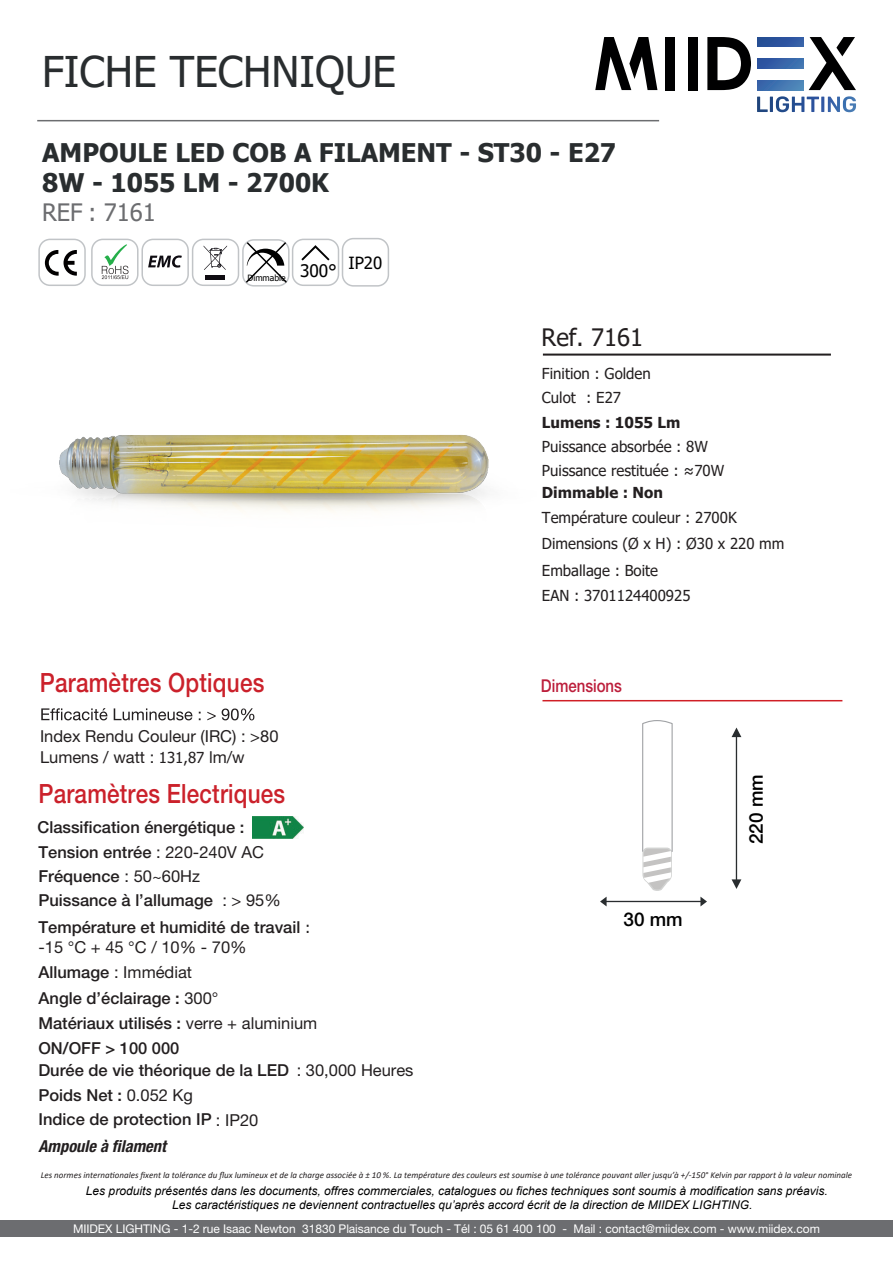
<style>
.page{position:relative;width:893px;height:1263px;background:#fff}
.page>*{position:absolute;margin:0;border:0;box-sizing:border-box;transform-origin:0 0}
.t1{font:42.3px "Tahoma";color:#292d2f}
.t2{font:500 26.55px "Helvetica Neue LT Std";letter-spacing:.01em;color:#cb212b;scale:.85 1}
.t3{font:700 25.65px/30.6px "Tahoma";color:#292d2f}
.t4{font:24px "Tahoma";color:#6c6d70}
.t5{font:24px "Tahoma";color:#231f20}
.t6{font:500 18.9px "Helvetica Neue LT Std";color:#000}
.t7{font:500 17.7px "Helvetica Neue LT Std";color:#bc1e3b;scale:.85 1}
.t8{font:17.25px "Tahoma";color:#000}
.t9{font:16.8px "Tahoma";color:#000}
.t10{font:500 16.5px/24.2px "Helvetica Neue LT Std";color:#231f20}
.t11{font:16.5px/21.3px "Helvetica Neue LT Std";color:#231f20}
.t12{font:italic 700 condensed 16.5px "Helvetica Neue LT Std";color:#231f20}
.t13{font:15.15px/26.2px "Tahoma";color:#231f20}
.t14{font:700 15.15px "Tahoma";color:#231f20}
.t15{font:italic 12px "Arial";color:#000001}
.t16{font:12px "Helvetica Neue LT Std";letter-spacing:-.005em;color:#fff}
.t17{font:italic 9px "Calibri";color:#231f20}
.t18{font:8.7px "Tahoma";color:#000}
.s1{font-family:"Tahoma";font-size:15.15px}
.s2{font-weight:400}
.s3{font-family:"Tahoma";font-weight:400;font-size:15.15px}
</style>
<div class="page">
<svg style="left:41px;top:708px;width:213px;height:12px"></svg>
<hr style="left:543px;top:354px;width:288px;height:2px;background:#231f20">
<div style="left:91px;top:239px;width:48px;height:47px;border:1px solid #c1c4c7;border-radius:11px"></div>
<div style="left:38px;top:239px;width:48px;height:47px;border:1px solid #c1c4c7;border-radius:11px"></div>
<div style="left:141px;top:239px;width:48px;height:47px;border:1px solid #c1c4c7;border-radius:11px"></div>
<div style="left:192px;top:239px;width:47px;height:47px;border:1px solid #c1c4c7;border-radius:11px"></div>
<svg style="left:45px;top:250px;width:32px;height:26px"></svg>
<svg style="left:148px;top:255px;width:34px;height:13px"></svg>
<svg style="left:204px;top:245px;width:23px;height:25px"></svg>
<div style="left:205px;top:275px;width:20px;height:5px;background:#0f0c12"></div>
<div style="left:292px;top:239px;width:47px;height:47px;border:1px solid #c1c4c7;border-radius:11px"></div>
<svg style="left:301px;top:245px;width:29px;height:16px"></svg>
<svg style="left:102px;top:244px;width:27px;height:35px"></svg>
<div style="left:342px;top:238px;width:47px;height:49px;border:1px solid #c1c4c7;border-radius:11px"></div>
<div style="left:242px;top:239px;width:48px;height:48px;border:1px solid #c1c4c7;border-radius:11px"></div>
<svg style="left:244px;top:241px;width:44px;height:43px"></svg>
<hr style="left:736px;top:734px;width:1px;height:150px;background:#292d2f">
<svg style="left:732px;top:727px;width:9px;height:10px"></svg>
<svg style="left:732px;top:879px;width:9px;height:10px"></svg>
<svg style="left:600px;top:897px;width:7px;height:9px"></svg>
<svg style="left:700px;top:897px;width:7px;height:9px"></svg>
<hr style="left:604px;top:901px;width:100px;height:1px;background:#292d2f">
<svg style="left:642px;top:720px;width:31px;height:170px"></svg>
<img style="left:252px;top:816px;width:51px;height:23px">
<div style="left:0;top:1220px;width:893px;height:17px;background:#6c6d70"></div>
<hr style="left:542px;top:700px;width:300px;height:1px;background:#d01f26">
<img style="left:59px;top:435px;width:430px;height:77px">
<svg style="left:809px;top:37px;width:47px;height:53px"></svg>
<svg style="left:707px;top:37px;width:44px;height:53px"></svg>
<div style="left:688px;top:37px;width:10px;height:53px;background:#000001"></div>
<div style="left:665px;top:37px;width:10px;height:53px;background:#000001"></div>
<svg style="left:757px;top:96px;width:99px;height:16px"></svg>
<svg style="left:595px;top:37px;width:62px;height:53px"></svg>
<svg style="left:757px;top:37px;width:46px;height:9px"></svg>
<svg style="left:757px;top:59px;width:46px;height:9px"></svg>
<svg style="left:757px;top:81px;width:46px;height:9px"></svg>
<hr style="left:37px;top:120px;width:622px;height:1px;background:#6c6d70">
<h1 class="t1" style="left:42px;top:43px;width:356px">FICHE TECHNIQUE</h1>
<h3 class="t3" style="left:42px;top:138px;width:576px">AMPOULE LED COB A FILAMENT - ST30 - E27<br>8W - 1055 LM - 2700K</h3>
<h3 class="t4" style="left:42px;top:196px;width:115px">REF : 7161</h3>
<p class="t18" style="left:248px;top:272px;width:40px">Dimmable</p>
<p class="t8" style="left:300px;top:259px;width:38px">300°</p>
<p class="t9" style="left:348px;top:252px;width:35px">IP20</p>
<h2 class="t2" style="left:40px;top:667px;width:265px">Paramètres Optiques</h2>
<p class="t11" style="left:40px;top:725px;width:240px">Index Rendu Couleur (IRC) : &gt;80<br>Lumens / watt : <span class="s1">131,87</span> lm/w</p>
<h2 class="t2" style="left:39px;top:778px;width:292px">Paramètres Electriques</h2>
<p class="t10" style="left:37px;top:815px;width:208px">Classification énergétique :</p>
<p class="t10" style="left:38px;top:840px;width:244px">Tension entrée <span class="s2">: 220-240V AC<br></span>Fréquence <span class="s2">: 50~60Hz<br></span>Puissance à l’allumage <span class="s2">: &gt; 95%</span></p>
<p class="t10" style="left:38px;top:917px;width:273px;line-height:19.8px">Température et humidité de travail <span class="s3">: </span><span class="s2">-15 °C + 45 °C / 10% - 70%</span></p>
<p class="t10" style="left:38px;top:960px;width:280px;line-height:25px">Allumage <span class="s2">: Immédiat<br></span>Angle d’éclairage : <span class="s2">300°<br></span>Matériaux utilisés : <span class="s2">verre + aluminium</span></p>
<p class="t10" style="left:38px;top:1058px;width:252px">Durée de vie théorique de la LED</p>
<p class="t10" style="left:38px;top:1035px;width:143px">ON/OFF &gt; 100 000</p>
<p class="t11" style="left:297px;top:1059px;width:118px">: 30,000 Heures</p>
<p class="t10" style="left:38px;top:1083px;width:221px">Poids Net : <span class="s2">0.052 Kg<br></span>Indice de protection IP <span class="s2">: IP20</span></p>
<p class="t12" style="left:38px;top:1136px;width:129px">Ampoule à filament</p>
<h3 class="t5" style="left:542px;top:321px;width:103px">Ref. 7161</h3>
<p class="t13" style="left:542px;top:361px;width:110px">Finition : Golden</p>
<p class="t13" style="left:542px;top:385px;width:81px">Culot : E27</p>
<p class="t13" style="left:542px;top:434px;width:168px">Puissance absorbée : 8W</p>
<p class="t14" style="left:542px;top:412px;width:140px">Lumens : 1055 Lm</p>
<p class="t13" style="left:542px;top:458px;width:184px">Puissance restituée : ≈70W</p>
<p class="t14" style="left:542px;top:482px;width:123px">Dimmable : Non</p>
<p class="t13" style="left:542px;top:505px;width:244px">Température couleur : 2700K<br>Dimensions (Ø x H) : Ø30 x 220 mm<br>Emballage : Boite<br>EAN : 3701124400925</p>
<p class="t7" style="left:541px;top:675px;width:97px">Dimensions</p>
<p class="t6" style="left:623px;top:908px;width:61px">30 mm</p>
<p class="t6" style="left:745px;top:844px;width:71px;rotate:-90deg">220 mm</p>
<p class="t17" style="left:41px;top:1169px;width:813px">Les normes internationales fixent la tolérance du flux lumineux et de la charge associée à ± 10 %. La température des couleurs est soumise à une tolérance pouvant aller jusqu’à +/-150° Kelvin par rapport à la valeur nominale</p>
<p class="t15" style="left:86px;top:1183px;width:743px">Les produits présentés dans les documents, offres commerciales, catalogues ou fiches techniques sont soumis à modification sans préavis.</p>
<p class="t15" style="left:172px;top:1197px;width:582px">Les caractéristiques ne deviennent contractuelles qu’après accord écrit de la direction de MIIDEX LIGHTING.</p>
<p class="t16" style="left:73px;top:1221px;width:748px">MIIDEX LIGHTING - 1-2 rue Isaac Newton 31830 Plaisance du Touch - Tél : 05 61 400 100 - Mail : contact@miidex.com - www.miidex.com</p>
</div>
